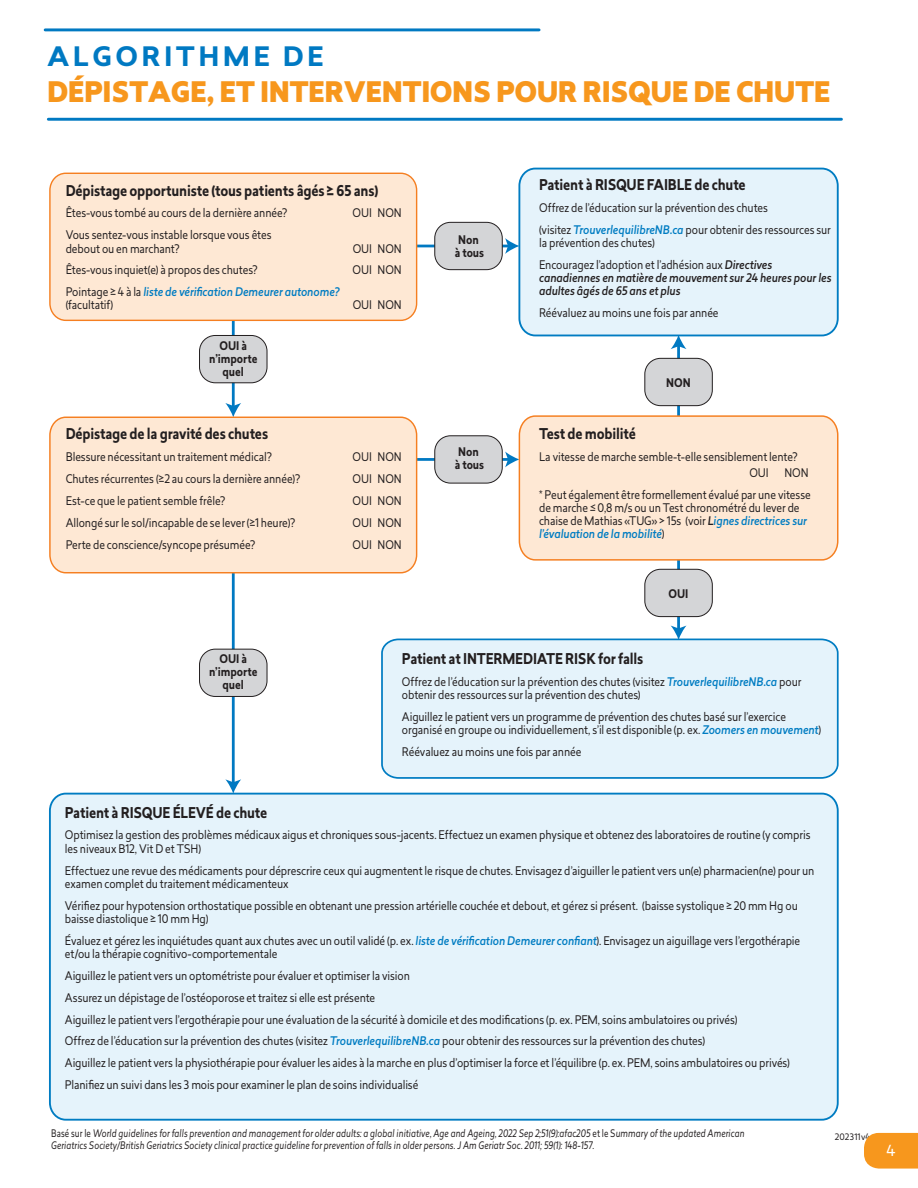
<style>
.page{position:relative;width:918px;height:1188px;background:#fff}
.page>*{position:absolute;margin:0;border:0;box-sizing:border-box;transform-origin:0 0}
.t1{font:900 27.75px "Revisal";letter-spacing:-.02em;color:#f7971d}
.t2{font:700 26.25px "Revisal";letter-spacing:.12em;color:#0079c2;scale:1.05 1}
.t3{font:15px "Revisal";color:#fff}
.t4{font:700 14.55px "Revisal";letter-spacing:-.015em;color:#231f20;scale:.9 1}
.t5{font:11.7px/13.2px "Revisal";letter-spacing:-.01em;color:#231f20;scale:.9 1}
.t6{font:italic 500 11.7px/13.2px "Revisal";letter-spacing:-.01em;color:#231f20;scale:.9 1}
.t7{font:italic 500 11.7px/13.2px "Revisal";letter-spacing:-.01em;color:#007cc2;scale:.9 1}
.t8{font:700 11.7px/13.2px "Revisal";letter-spacing:-.005em;color:#231f20;text-align:center;scale:.9 1}
.t9{font:italic 10.2px/12.3px "Revisal";letter-spacing:.01em;color:#231f20;scale:.8 1}
.t10{font:8.7px "Revisal";letter-spacing:.02em;color:#231f20;scale:.95 1}
.s1{font-weight:400;font-style:normal;color:#231f20}
.s2{font-weight:500;font-style:italic;color:#007cc2}
.s3{font-weight:500;font-style:italic}
.s4{font-style:normal}
</style>
<div class="page">
<hr style="left:232px;top:294px;width:3px;height:113px;background:#0079c2">
<svg style="left:225px;top:403px;width:16px;height:13px"></svg>
<hr style="left:677px;top:551px;width:3px;height:79px;background:#0079c2">
<svg style="left:671px;top:626px;width:15px;height:12px"></svg>
<hr style="left:677px;top:345px;width:3px;height:78px;background:#0079c2">
<svg style="left:671px;top:336px;width:15px;height:13px"></svg>
<hr style="left:232px;top:505px;width:3px;height:279px;background:#0079c2">
<svg style="left:225px;top:779px;width:16px;height:14px"></svg>
<hr style="left:417px;top:245px;width:92px;height:2px;background:#0079c2">
<svg style="left:505px;top:238px;width:13px;height:16px"></svg>
<hr style="left:417px;top:458px;width:92px;height:3px;background:#0079c2">
<svg style="left:505px;top:452px;width:13px;height:15px"></svg>
<hr style="left:45px;top:28px;width:494px;height:3px;background:#0079c2">
<hr style="left:48px;top:118px;width:793px;height:3px;background:#0079c2">
<div style="left:50px;top:173px;width:367px;height:147px;background:#fee8d4;border-radius:16px"></div>
<div style="left:49px;top:173px;width:368px;height:148px;border:1px solid #f57f21;border-radius:16px"></div>
<div style="left:49px;top:416px;width:369px;height:158px;background:#fee8d4"></div>
<div style="left:518px;top:415px;width:321px;height:146px;background:#fee8d4"></div>
<div style="left:435px;top:222px;width:67px;height:48px;background:#d4d5d7;border-radius:16px"></div>
<div style="left:434px;top:222px;width:69px;height:48px;border:1px solid #231f20;border-radius:16px"></div>
<div style="left:435px;top:436px;width:67px;height:47px;background:#d4d5d7;border-radius:16px"></div>
<div style="left:434px;top:435px;width:69px;height:49px;border:1px solid #231f20;border-radius:16px"></div>
<div style="left:645px;top:358px;width:67px;height:48px;background:#d4d5d7;border-radius:16px"></div>
<div style="left:644px;top:358px;width:69px;height:48px;border:1px solid #231f20;border-radius:16px"></div>
<div style="left:645px;top:569px;width:67px;height:48px;background:#d4d5d7;border-radius:16px"></div>
<div style="left:644px;top:569px;width:69px;height:48px;border:1px solid #231f20;border-radius:16px"></div>
<div style="left:200px;top:335px;width:67px;height:48px;background:#d4d5d7;border-radius:16px"></div>
<div style="left:199px;top:335px;width:68px;height:48px;border:1px solid #231f20;border-radius:16px"></div>
<div style="left:200px;top:649px;width:67px;height:47px;background:#d4d5d7;border-radius:16px"></div>
<div style="left:199px;top:649px;width:68px;height:48px;border:1px solid #231f20;border-radius:16px"></div>
<div style="left:519px;top:169px;width:319px;height:166px;background:#e5f3fb;border-radius:16px"></div>
<div style="left:518px;top:168px;width:321px;height:168px;border:2px solid #007cc2;border-radius:16px"></div>
<div style="left:381px;top:638px;width:458px;height:141px;background:#e5f3fb"></div>
<div style="left:50px;top:794px;width:788px;height:326px;background:#e5f3fb;border-radius:16px"></div>
<div style="left:49px;top:793px;width:790px;height:328px;border:2px solid #007cc2;border-radius:16px"></div>
<svg style="left:864px;top:1133px;width:54px;height:36px;background:#f79d2a"></svg>
<h2 class="t2" style="left:47px;top:38px;width:265px">ALGORITHME DE</h2>
<h1 class="t1" style="left:47px;top:71px;width:785px">DÉPISTAGE, ET INTERVENTIONS POUR RISQUE DE CHUTE</h1>
<p class="t4" style="left:66px;top:180px;width:349px">Dépistage opportuniste (tous patients âgés ≥ 65 ans)</p>
<p class="t5" style="left:66px;top:206px;width:248px">Êtes-vous tombé au cours de la dernière année?</p>
<p class="t5" style="left:353px;top:206px;width:56px">OUI NON</p>
<p class="t5" style="left:66px;top:228px;width:230px">Vous sentez-vous instable lorsque vous êtes debout ou en marchant?</p>
<p class="t5" style="left:353px;top:241px;width:56px">OUI NON</p>
<p class="t5" style="left:66px;top:263px;width:215px">Êtes-vous inquiet(e) à propos des chutes?</p>
<p class="t5" style="left:353px;top:263px;width:56px">OUI NON</p>
<p class="t7" style="left:66px;top:285px;width:306px"><span class="s1">Pointage ≥ 4 à la</span> liste de vérification Demeurer autonome? <span class="s1">(facultatif)</span></p>
<p class="t5" style="left:353px;top:298px;width:56px">OUI NON</p>
<p class="t8" style="left:209px;top:339px;width:55px">OUI à n’importe quel</p>
<p class="t4" style="left:66px;top:423px;width:227px">Dépistage de la gravité des chutes</p>
<p class="t5" style="left:66px;top:450px;width:230px">Blessure nécessitant un traitement médical?</p>
<p class="t5" style="left:353px;top:450px;width:56px">OUI NON</p>
<p class="t5" style="left:66px;top:472px;width:262px">Chutes récurrentes (≥2 au cours la dernière année)?</p>
<p class="t5" style="left:353px;top:472px;width:56px">OUI NON</p>
<p class="t5" style="left:66px;top:494px;width:179px">Est-ce que le patient semble frêle?</p>
<p class="t5" style="left:353px;top:494px;width:56px">OUI NON</p>
<p class="t5" style="left:66px;top:516px;width:257px">Allongé sur le sol/incapable de se lever (≥1 heure)?</p>
<p class="t5" style="left:353px;top:516px;width:56px">OUI NON</p>
<p class="t5" style="left:66px;top:538px;width:212px">Perte de conscience/syncope présumée?</p>
<p class="t5" style="left:353px;top:538px;width:56px">OUI NON</p>
<p class="t8" style="left:455px;top:233px;width:34px;text-align:left">Non<br>à tous</p>
<p class="t8" style="left:455px;top:445px;width:34px;text-align:left">Non<br>à tous</p>
<p class="t4" style="left:539px;top:174px;width:231px">Patient à RISQUE FAIBLE de chute</p>
<p class="t5" style="left:539px;top:196px;width:326px;line-height:21.9px">Offrez de l’éducation sur la prévention des chutes<br>(visitez <span class="s2">TrouverlequilibreNB.ca</span> pour obtenir des ressources sur</p>
<p class="t5" style="left:539px;top:231px;width:261px;line-height:21.9px">la prévention des chutes)<br>Encouragez l’adoption et l’adhésion aux <span class="s3">Directives</span></p>
<p class="t6" style="left:539px;top:271px;width:327px">canadiennes en matière de mouvement sur 24 heures pour les adultes âgés de 65 ans et plus</p>
<p class="t5" style="left:539px;top:306px;width:201px">Réévaluez au moins une fois par année</p>
<p class="t8" style="left:666px;top:377px;width:29px">NON</p>
<p class="t4" style="left:539px;top:423px;width:109px">Test de mobilité</p>
<p class="t5" style="left:749px;top:448px;width:55px;line-height:16px;text-indent:-210px">La vitesse de marche semble-t-elle sensiblement lente?<br>OUI</p>
<p class="t5" style="left:539px;top:461px;width:303px;line-height:21.9px;text-align:right">NON<br>* Peut également être formellement évalué par une vitesse</p>
<p class="t5" style="left:539px;top:501px;width:299px">de marche ≤ 0,8 m/s ou un Test chronométré du lever de chaise de Mathias «TUG» &gt; 15s (voir <span class="s3">L</span><span class="s2">ignes directrices sur l’évaluation de la mobilité</span>)</p>
<p class="t8" style="left:669px;top:587px;width:24px">OUI</p>
<p class="t8" style="left:209px;top:652px;width:55px">OUI à n’importe quel</p>
<p class="t4" style="left:402px;top:648px;width:270px">Patient at INTERMEDIATE RISK for falls</p>
<p class="t5" style="left:402px;top:675px;width:445px">Offrez de l’éducation sur la prévention des chutes (visitez <span class="s2">TrouverlequilibreNB.ca</span> pour obtenir des ressources sur la prévention des chutes)</p>
<p class="t5" style="left:402px;top:710px;width:467px">Aiguillez le patient vers un programme de prévention des chutes basé sur l’exercice organisé en groupe ou individuellement, s’il est disponible (p. ex. <span class="s2">Zoomers en mouvement</span>)</p>
<p class="t5" style="left:402px;top:745px;width:201px">Réévaluez au moins une fois par année</p>
<p class="t4" style="left:65px;top:802px;width:226px">Patient à RISQUE ÉLEVÉ de chute</p>
<p class="t5" style="left:65px;top:828px;width:830px">Optimisez la gestion des problèmes médicaux aigus et chroniques sous-jacents. Effectuez un examen physique et obtenez des laboratoires de routine (y compris les niveaux B12, Vit D et TSH)</p>
<p class="t5" style="left:65px;top:864px;width:834px">Effectuez une revue des médicaments pour déprescrire ceux qui augmentent le risque de chutes. Envisagez d’aiguiller le patient vers un(e) pharmacien(ne) pour un examen complet du traitement médicamenteux</p>
<p class="t5" style="left:65px;top:899px;width:816px">Vérifiez pour hypotension orthostatique possible en obtenant une pression artérielle couchée et debout, et gérez si présent. (baisse systolique ≥ 20 mm Hg ou baisse diastolique ≥ 10 mm Hg)</p>
<p class="t5" style="left:65px;top:934px;width:819px">Évaluez et gérez les inquiétudes quant aux chutes avec un outil validé (p. ex. <span class="s2">liste de vérification Demeurer confiant</span>). Envisagez un aiguillage vers l’ergothérapie et/ou la thérapie cognitivo-comportementale</p>
<p class="t5" style="left:65px;top:964px;width:807px;line-height:21.9px">Aiguillez le patient vers un optométriste pour évaluer et optimiser la vision<br>Assurez un dépistage de l’ostéoporose et traitez si elle est présente<br>Aiguillez le patient vers l’ergothérapie pour une évaluation de la sécurité à domicile et des modifications (p. ex. PEM, soins ambulatoires ou privés)<br>Offrez de l’éducation sur la prévention des chutes (visitez <span class="s2">TrouverlequilibreNB.ca</span> pour obtenir des ressources sur la prévention des chutes)<br>Aiguillez le patient vers la physiothérapie pour évaluer les aides à la marche en plus d’optimiser la force et l’équilibre (p. ex. PEM, soins ambulatoires ou privés)<br>Planifiez un suivi dans les 3 mois pour examiner le plan de soins individualisé</p>
<p class="t9" style="left:51px;top:1127px;width:868px"><span class="s4">Basé sur le</span> World guidelines for falls prevention and management for older adults: a global initiative, Age and Ageing, 2022 Sep 2;51(9):afac205 <span class="s4">et le S</span>ummary of the updated American<br>Geriatrics Society/British Geriatrics Society clinical practice guideline for prevention of falls in older persons. J Am Geriatr Soc. 2011; 59(1): 148-15<span class="s4">7.</span></p>
<p class="t10" style="left:835px;top:1131px;width:39px">202311v4</p>
<p class="t3" style="left:887px;top:1140px;width:10px">4</p>
</div>
